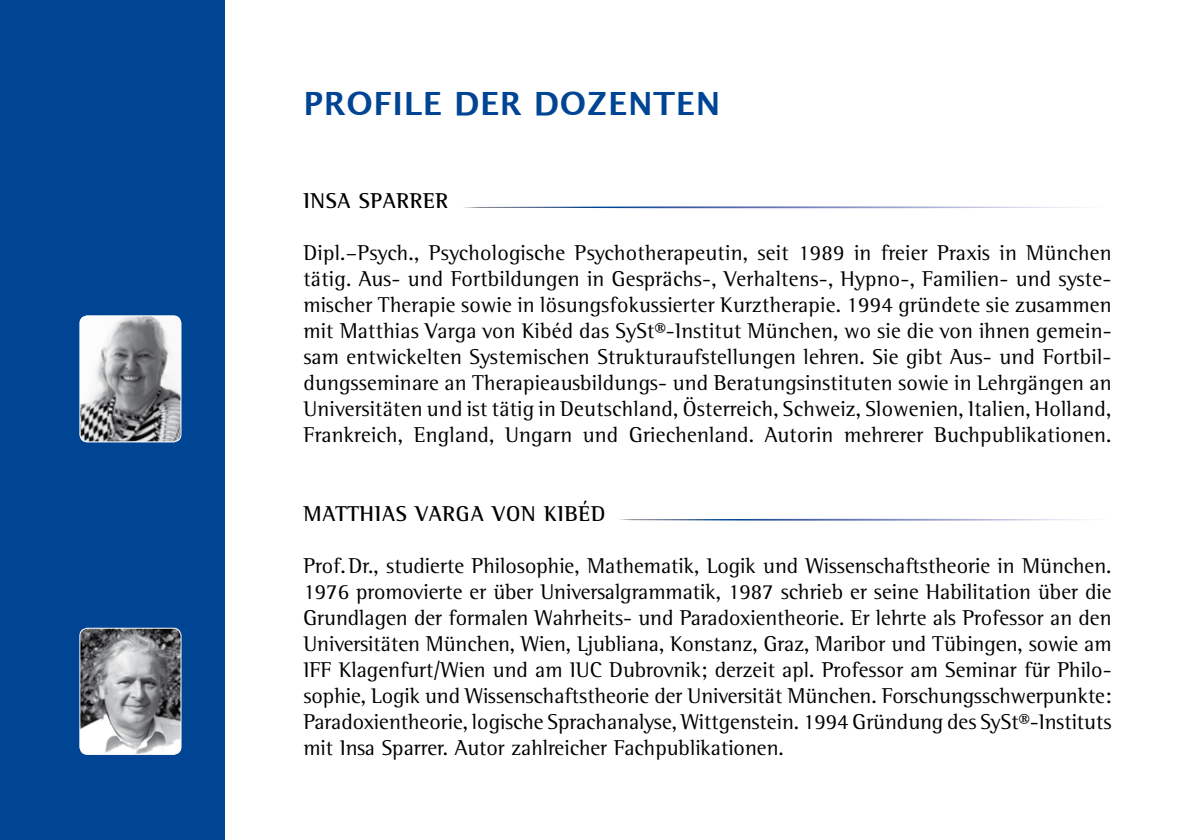
<style>
.page{position:relative;width:1191px;height:840px;background:#fff}
.page>*{position:absolute;margin:0;border:0;box-sizing:border-box;transform-origin:0 0}
.t1{font:700 32px "Lucida Grande";letter-spacing:.02em;color:#004494}
.t2{font:22px/26px "Rotis Semi Serif";color:#000;text-align:justify}
.t3{font:700 22px "Rotis Semi Serif";letter-spacing:.03em;color:#000}
</style>
<div class="page">
<div style="left:0;top:0;width:224px;height:839px;background:#004494"></div>
<img style="left:80px;top:629px;width:101px;height:125px">
<div style="left:79px;top:627px;width:102px;height:127px;border:1px solid #fff;border-radius:8px"></div>
<svg style="left:461px;top:206px;width:650px;height:2px"></svg>
<svg style="left:618px;top:518px;width:493px;height:2px"></svg>
<img style="left:81px;top:316px;width:100px;height:125px">
<div style="left:79px;top:315px;width:102px;height:127px;border:1px solid #fff;border-radius:8px"></div>
<h1 class="t1" style="left:303px;top:77px;width:418px">PROFILE DER DOZENTEN</h1>
<p class="t3" style="left:303px;top:187px;width:146px">INSA SPARRER</p>
<p class="t2" style="left:303px;top:240px;width:809px">Dipl.–Psych., Psychologische Psychotherapeutin, seit 1989 in freier Praxis in München tätig. Aus- und Fortbildungen in Gesprächs-, Verhaltens-, Hypno-, Familien- und syste&shy;mischer Therapie sowie in lösungsfokussierter Kurztherapie. 1994 gründete sie zusammen mit Matthias Varga von Kibéd das SySt®-Institut München, wo sie die von ihnen gemein&shy;sam entwickelten Systemischen Strukturaufstellungen lehren. Sie gibt Aus- und Fortbil&shy;dungsseminare an Therapieausbildungs- und Beratungsinstituten sowie in Lehrgängen an Universitäten und ist tätig in Deutschland, Österreich, Schweiz, Slowenien, Italien, Holland, Frankreich, England, Ungarn und Griechenland. Autorin mehrerer Buchpublikationen.</p>
<p class="t3" style="left:303px;top:499px;width:303px">MATTHIAS VARGA VON KIBÉD</p>
<p class="t2" style="left:303px;top:552px;width:809px">Prof.Dr., studierte Philosophie, Mathematik, Logik und Wissenschaftstheorie in München.<br>1976 promovierte er über Universalgrammatik, 1987 schrieb er seine Habilitation über die Grundlagen der formalen Wahrheits- und Paradoxientheorie. Er lehrte als Professor an den Universitäten München, Wien, Ljubliana, Konstanz, Graz, Maribor und Tübingen, sowie am IFF Klagenfurt/Wien und am IUC Dubrovnik; derzeit apl. Professor am Seminar für Philo&shy;sophie, Logik und Wissenschaftstheorie der Universität München. Forschungsschwerpunkte:<br>Paradoxientheorie, logische Sprachanalyse, Wittgenstein. 1994 Gründung des SySt®-Instituts mit Insa Sparrer. Autor zahlreicher Fachpublikationen.</p>
</div>
